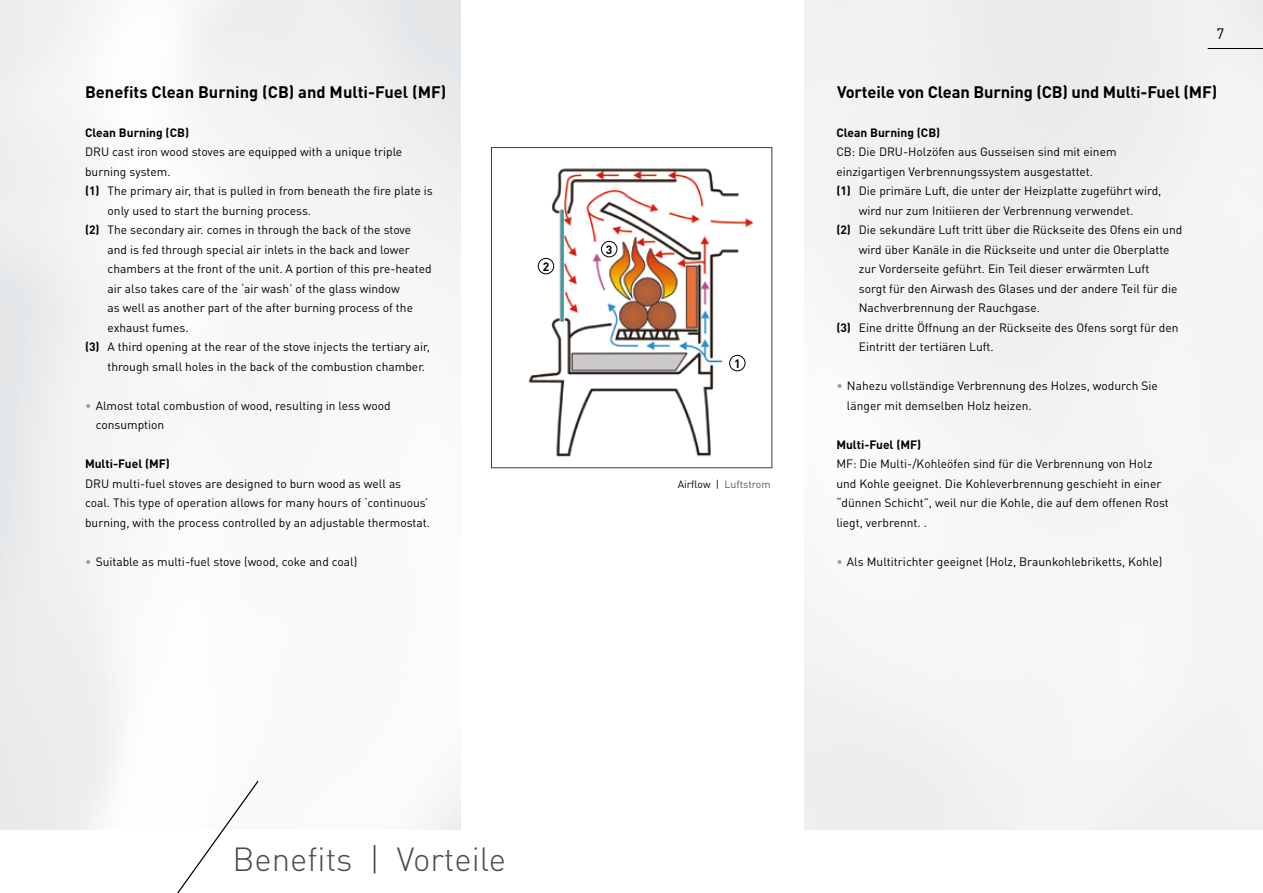
<style>
.page{position:relative;width:1263px;height:893px;background:#fff}
.page>*{position:absolute;margin:0;border:0;box-sizing:border-box;transform-origin:0 0}
.t1{font:300 33px "DIN Pro";color:#4a4a49}
.t2{font:700 16.5px "DIN Pro";letter-spacing:-.01em;color:#000}
.t3{font:15px "DIN Pro";color:#000}
.t4{font:12px/19.5px "DIN Pro";color:#000}
.t5{font:700 12px "DIN Pro";color:#000}
.t6{font:10.5px "DIN Pro";color:#575756}
.s1{font-weight:700}
.s2{color:#9d9d9c}
.s3{color:#000}
</style>
<div class="page">
<svg style="left:177px;top:780px;width:81px;height:113px"></svg>
<div style="left:491px;top:147px;width:281px;height:321px;background:#fff;border:1px solid #373e42"></div>
<img style="left:528px;top:168px;width:226px;height:289px">
<div style="left:538px;top:258px;width:16px;height:16px;border:1px solid #000;border-radius:50%"></div>
<div style="left:601px;top:241px;width:16px;height:16px;border:1px solid #000;border-radius:50%"></div>
<div style="left:729px;top:355px;width:16px;height:16px;border:1px solid #000;border-radius:50%"></div>
<hr style="left:1208px;top:48px;width:55px;height:1px;background:#000">
<p class="t3" style="left:1216px;top:23px;width:9px">7</p>
<h2 class="t2" style="left:85px;top:78px;width:363px">Benefits Clean Burning (CB) and Multi-Fuel (MF)</h2>
<h2 class="t2" style="left:837px;top:78px;width:382px">Vorteile von Clean Burning (CB) und Multi-Fuel (MF)</h2>
<p class="t5" style="left:85px;top:122px;width:105px">Clean Burning (CB)</p>
<p class="t4" style="left:85px;top:141px;width:319px">DRU cast iron wood stoves are equipped with a unique triple</p>
<p class="t4" style="left:85px;top:161px;width:87px">burning system.</p>
<p class="t4" style="left:85px;top:180px;width:349px"><span class="s1">(1)</span> The primary air, that is pulled in from beneath the fire plate is</p>
<p class="t4" style="left:108px;top:200px;width:205px">only used to start the burning process.</p>
<p class="t4" style="left:85px;top:219px;width:328px"><span class="s1">(2)</span> The secondary air. comes in through the back of the stove</p>
<p class="t4" style="left:108px;top:239px;width:304px">and is fed through special air inlets in the back and lower</p>
<p class="t4" style="left:108px;top:258px;width:326px">chambers at the front of the unit. A portion of this pre-heated</p>
<p class="t4" style="left:108px;top:278px;width:294px">air also takes care of the ‘air wash’ of the glass window</p>
<p class="t4" style="left:108px;top:297px;width:307px">as well as another part of the after burning process of the</p>
<p class="t4" style="left:108px;top:317px;width:83px">exhaust fumes.</p>
<p class="t4" style="left:85px;top:336px;width:346px"><span class="s1">(3)</span> A third opening at the rear of the stove injects the tertiary air,</p>
<p class="t4" style="left:108px;top:356px;width:319px">through small holes in the back of the combustion chamber.</p>
<p class="t4" style="left:96px;top:395px;width:297px;text-indent:-11px"><span class="s2">•</span> Almost total combustion of wood, resulting in less wood consumption</p>
<p class="t5" style="left:85px;top:454px;width:86px">Multi-Fuel (MF)</p>
<p class="t4" style="left:85px;top:473px;width:346px">DRU multi-fuel stoves are designed to burn wood as well as<br>coal. This type of operation allows for many hours of ‘continuous’ burning, with the process controlled by an adjustable thermostat.</p>
<p class="t4" style="left:85px;top:551px;width:274px"><span class="s2">•</span> Suitable as multi-fuel stove (wood, coke and coal)</p>
<p class="t5" style="left:543px;top:256px;width:8px">2</p>
<p class="t5" style="left:606px;top:239px;width:8px">3</p>
<p class="t5" style="left:734px;top:353px;width:8px">1</p>
<p class="t6" style="left:678px;top:477px;width:94px"><span class="s3">Airflow |</span> Luftstrom</p>
<p class="t5" style="left:836px;top:122px;width:105px">Clean Burning (CB)</p>
<p class="t4" style="left:836px;top:141px;width:282px">CB: Die DRU-Holzöfen aus Gusseisen sind mit einem</p>
<p class="t4" style="left:836px;top:161px;width:258px">einzigartigen Verbrennungssystem ausgestattet.</p>
<p class="t4" style="left:836px;top:180px;width:327px"><span class="s1">(1)</span> Die primäre Luft, die unter der Heizplatte zugeführt wird,</p>
<p class="t4" style="left:859px;top:200px;width:276px">wird nur zum Initiieren der Verbrennung verwendet.</p>
<p class="t4" style="left:836px;top:219px;width:347px"><span class="s1">(2)</span> Die sekundäre Luft tritt über die Rückseite des Ofens ein und</p>
<p class="t4" style="left:859px;top:239px;width:312px">wird über Kanäle in die Rückseite und unter die Oberplatte</p>
<p class="t4" style="left:859px;top:258px;width:292px">zur Vorderseite geführt. Ein Teil dieser erwärmten Luft</p>
<p class="t4" style="left:859px;top:278px;width:320px">sorgt für den Airwash des Glases und der andere Teil für die</p>
<p class="t4" style="left:859px;top:297px;width:183px">Nachverbrennung der Rauchgase.</p>
<p class="t4" style="left:836px;top:317px;width:344px"><span class="s1">(3)</span> Eine dritte Öffnung an der Rückseite des Ofens sorgt für den</p>
<p class="t4" style="left:859px;top:336px;width:136px">Eintritt der tertiären Luft.</p>
<p class="t4" style="left:847px;top:375px;width:312px;text-indent:-11px"><span class="s2">•</span> Nahezu vollständige Verbrennung des Holzes, wodurch Sie länger mit demselben Holz heizen.</p>
<p class="t5" style="left:836px;top:434px;width:86px">Multi-Fuel (MF)</p>
<p class="t4" style="left:836px;top:453px;width:334px">MF: Die Multi-/Kohleöfen sind für die Verbrennung von Holz und Kohle geeignet. Die Kohleverbrennung geschieht in einer “dünnen Schicht”, weil nur die Kohle, die auf dem offenen Rost liegt, verbrennt. .</p>
<p class="t4" style="left:836px;top:551px;width:327px"><span class="s2">•</span> Als Multitrichter geeignet (Holz, Braunkohlebriketts, Kohle)</p>
<h1 class="t1" style="left:232px;top:833px;width:275px">Benefits | Vorteile</h1>
</div>
